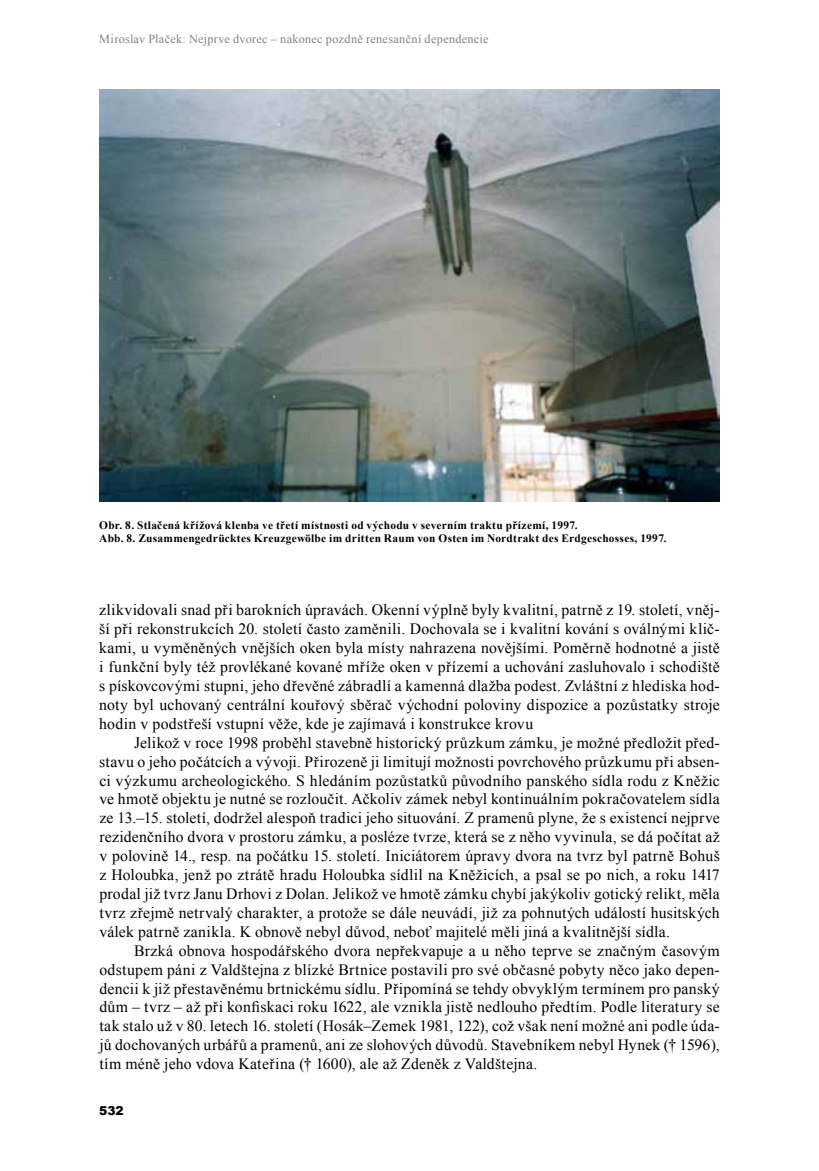
<style>
.page{position:relative;width:819px;height:1171px;background:#fff}
.page>*{position:absolute;margin:0;border:0;box-sizing:border-box;transform-origin:0 0}
.t1{font:15.75px/18.9px "Times New Roman";letter-spacing:.01em;color:#000;text-align:justify}
.t2{font:12.25px "Times New Roman";letter-spacing:.02em;color:#808285}
.t3{font:900 12.25px "Arial";color:#000}
.t4{font:700 11.38px/13.7px "Times New Roman";letter-spacing:.025em;color:#000}
</style>
<div class="page">
<img style="left:99px;top:89px;width:620px;height:413px">
<p class="t2" style="left:99px;top:31px;width:391px">Miroslav Plaček: Nejprve dvorec – nakonec pozdně renesanční dependencie</p>
<p class="t4" style="left:99px;top:518px;width:568px">Obr. 8. Stlačená křížová klenba ve třetí místnosti od východu v severním traktu přízemí, 1997.<br>Abb. 8. Zusammengedrücktes Kreuzgewölbe im dritten Raum von Osten im Nordtrakt des Erdgeschosses, 1997.</p>
<p class="t1" style="left:99px;top:600px;width:622px">zlikvidovali snad při barokních úpravách. Okenní výplně byly kvalitní, patrně z 19. století, vněj&shy;ší při rekonstrukcích 20. století často zaměnili. Dochovala se i kvalitní kování s oválnými klič&shy;kami, u vyměněných vnějších oken byla místy nahrazena novějšími. Poměrně hodnotné a jistě i funkční byly též provlékané kované mříže oken v přízemí a uchování zasluhovalo i schodiště s pískovcovými stupni, jeho dřevěné zábradlí a kamenná dlažba podest. Zvláštní z hlediska hod&shy;noty byl uchovaný centrální kouřový sběrač východní poloviny dispozice a pozůstatky stroje hodin v podstřeší vstupní věže, kde je zajímavá i konstrukce krovu</p>
<p class="t1" style="left:99px;top:733px;width:622px;text-indent:35px">Jelikož v roce 1998 proběhl stavebně historický průzkum zámku, je možné předložit před&shy;stavu o jeho počátcích a vývoji. Přirozeně ji limitují možnosti povrchového průzkumu při absen&shy;ci výzkumu archeologického. S hledáním pozůstatků původního panského sídla rodu z Kněžic ve hmotě objektu je nutné se rozloučit. Ačkoliv zámek nebyl kontinuálním pokračovatelem sídla ze 13.–15. století, dodržel alespoň tradici jeho situování. Z pramenů plyne, že s existencí nejprve rezidenčního dvora v prostoru zámku, a posléze tvrze, která se z něho vyvinula, se dá počítat až v polovině 14., resp. na počátku 15. století. Iniciátorem úpravy dvora na tvrz byl patrně Bohuš z Holoubka, jenž po ztrátě hradu Holoubka sídlil na Kněžicích, a psal se po nich, a roku 1417 prodal již tvrz Janu Drhovi z Dolan. Jelikož ve hmotě zámku chybí jakýkoliv gotický relikt, měla tvrz zřejmě netrvalý charakter, a protože se dále neuvádí, již za pohnutých událostí husitských válek patrně zanikla. K obnově nebyl důvod, neboť majitelé měli jiná a kvalitnější sídla.</p>
<p class="t1" style="left:99px;top:941px;width:622px;text-indent:35px">Brzká obnova hospodářského dvora nepřekvapuje a u něho teprve se značným časovým odstupem páni z Valdštejna z blízké Brtnice postavili pro své občasné pobyty něco jako depen&shy;dencii k již přestavěnému brtnickému sídlu. Připomíná se tehdy obvyklým termínem pro panský dům – tvrz – až při konfiskaci roku 1622, ale vznikla jistě nedlouho předtím. Podle literatury se tak stalo už v 80. letech 16. století (Hosák–Zemek 1981, 122), což však není možné ani podle úda&shy;jů dochovaných urbářů a pramenů, ani ze slohových důvodů. Stavebníkem nebyl Hynek († 1596), tím méně jeho vdova Kateřina († 1600), ale až Zdeněk z Valdštejna.</p>
<p class="t3" style="left:99px;top:1102px;width:26px">532</p>
</div>
